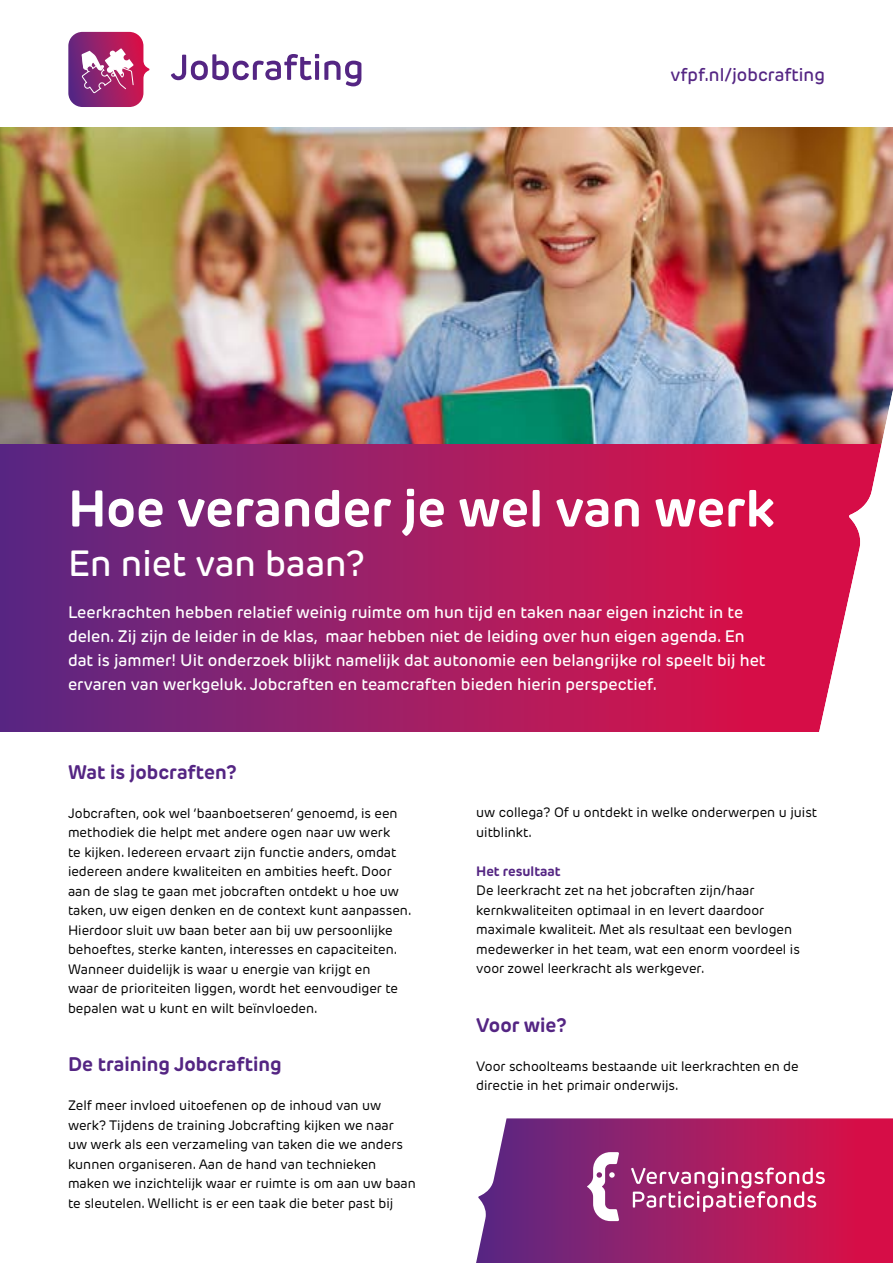
<style>
.page{position:relative;width:893px;height:1263px;background:#fff}
.page>*{position:absolute;margin:0;border:0;box-sizing:border-box;transform-origin:0 0}
.t1{font:700 51px "New Rubrik Edge";color:#fff}
.t2{font:500 36px "New Rubrik Edge";color:#fff}
.t3{font:700 19.5px "New Rubrik Edge";color:#542583}
.t4{font:500 18px "New Rubrik Edge";color:#542583}
.t5{font:500 16.5px/24px "New Rubrik Edge";color:#fff}
.t6{font:13.5px/19.5px "New Rubrik Edge";color:#000}
.t7{font:700 13.5px "New Rubrik Edge";color:#542583}
</style>
<div class="page">
<img style="left:0;top:128px;width:893px;height:316px">
<svg style="left:0;top:444px;width:806px;height:287px;background:#9e1d64"></svg>
<svg style="left:171px;top:54px;width:190px;height:32px"></svg>
<svg style="left:68px;top:32px;width:82px;height:75px"></svg>
<img style="left:806px;top:307px;width:87px;height:425px">
<svg style="left:476px;top:1118px;width:417px;height:145px;background:#a22b6e"></svg>
<svg style="left:562px;top:1135px;width:288px;height:89px;background:#b13774"></svg>
<h3 class="t4" style="left:670px;top:64px;width:156px">vfpf.nl/jobcrafting</h3>
<h1 class="t1" style="left:68px;top:477px;width:708px">Hoe verander je wel van werk</h1>
<h2 class="t2" style="left:68px;top:541px;width:298px">En niet van baan?</h2>
<p class="t5" style="left:68px;top:601px;width:699px">Leerkrachten hebben relatief weinig ruimte om hun tijd en taken naar eigen inzicht in te delen. Zij zijn de leider in de klas, maar hebben niet de leiding over hun eigen agenda. En dat is jammer! Uit onderzoek blijkt namelijk dat autonomie een belangrijke rol speelt bij het ervaren van werkgeluk. Jobcraften en teamcraften bieden hierin perspectief.</p>
<h3 class="t3" style="left:68px;top:759px;width:170px">Wat is jobcraften?</h3>
<p class="t6" style="left:68px;top:803px;width:345px">Jobcraften, ook wel ‘baanboetseren’ genoemd, is een methodiek die helpt met andere ogen naar uw werk<br>te kijken. Iedereen ervaart zijn functie anders, omdat iedereen andere kwaliteiten en ambities heeft. Door aan de slag te gaan met jobcraften ontdekt u hoe uw taken, uw eigen denken en de context kunt aanpassen.<br>Hierdoor sluit uw baan beter aan bij uw persoonlijke behoeftes, sterke kanten, interesses en capaciteiten.<br>Wanneer duidelijk is waar u energie van krijgt en<br>waar de prioriteiten liggen, wordt het eenvoudiger te bepalen wat u kunt en wilt beïnvloeden.</p>
<h3 class="t3" style="left:68px;top:1052px;width:215px">De training Jobcrafting</h3>
<p class="t6" style="left:68px;top:1096px;width:349px">Zelf meer invloed uitoefenen op de inhoud van uw werk? Tijdens de training Jobcrafting kijken we naar uw werk als een verzameling van taken die we anders kunnen organiseren. Aan de hand van technieken maken we inzichtelijk waar er ruimte is om aan uw baan te sleutelen. Wellicht is er een taak die beter past bij</p>
<p class="t6" style="left:476px;top:803px;width:342px">uw collega? Of u ontdekt in welke onderwerpen u juist uitblinkt.</p>
<p class="t7" style="left:476px;top:863px;width:86px">Het resultaat</p>
<p class="t6" style="left:476px;top:881px;width:325px">De leerkracht zet na het jobcraften zijn/haar kernkwaliteiten optimaal in en levert daardoor maximale kwaliteit. Met als resultaat een bevlogen medewerker in het team, wat een enorm voordeel is voor zowel leerkracht als werkgever.</p>
<h3 class="t3" style="left:476px;top:1013px;width:92px">Voor wie?</h3>
<p class="t6" style="left:476px;top:1056px;width:324px">Voor schoolteams bestaande uit leerkrachten en de directie in het primair onderwijs.</p>
</div>
